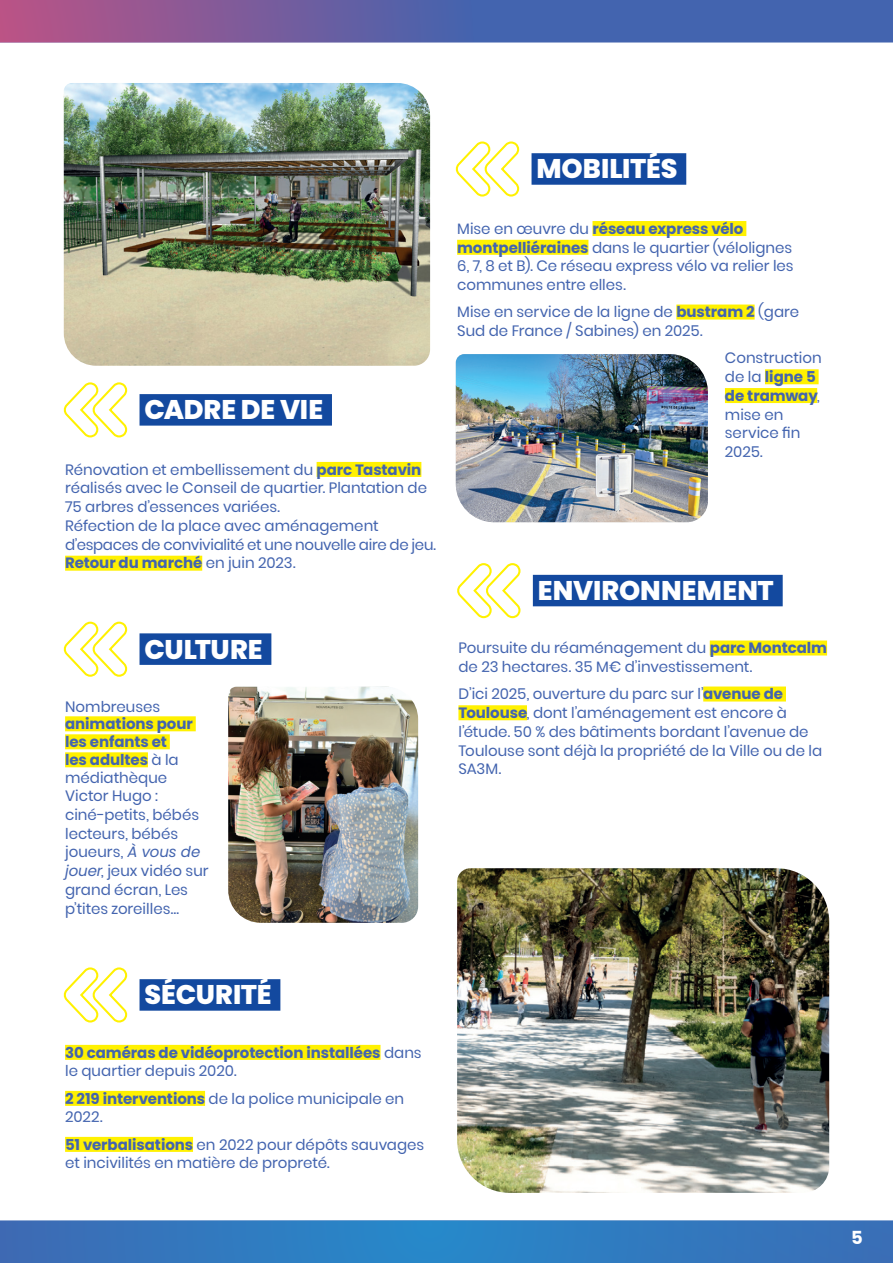
<style>
.page{position:relative;width:893px;height:1263px;background:#fff}
.page>*{position:absolute;margin:0;border:0;box-sizing:border-box;transform-origin:0 0}
.t1{font:800 27px "Poppins";color:#fff}
.t2{font:700 18px "Poppins";color:#fff}
.texte{font:15px/18.8px "Poppins";color:#4364af}
.texte-2{font:700 15px/18.8px "Poppins";letter-spacing:-.005em;color:#4364af}
.s1{font-weight:700}
.s2{font-style:italic}
.s3{font-weight:400}
</style>
<div class="page">
<svg style="left:0;top:1220px;width:893px;height:43px;background:#337abf"></svg>
<div style="left:0;top:0;width:893px;height:43px;background:#4364af"></div>
<svg style="left:0;top:0;width:474px;height:43px;background:#805c9a"></svg>
<div style="left:592px;top:221px;width:154px;height:15px;background:#fff101"></div>
<div style="left:457px;top:240px;width:131px;height:15px;background:#fff101"></div>
<div style="left:676px;top:305px;width:79px;height:15px;background:#fff101"></div>
<div style="left:765px;top:369px;width:54px;height:15px;background:#fff101"></div>
<div style="left:725px;top:388px;width:92px;height:15px;background:#fff101"></div>
<div style="left:531px;top:153px;width:155px;height:32px;background:#13499f"></div>
<svg style="left:455px;top:141px;width:65px;height:56px"></svg>
<div style="left:65px;top:716px;width:131px;height:15px;background:#fff101"></div>
<div style="left:65px;top:734px;width:105px;height:15px;background:#fff101"></div>
<div style="left:65px;top:752px;width:83px;height:15px;background:#fff101"></div>
<div style="left:140px;top:633px;width:131px;height:32px;background:#13499f"></div>
<svg style="left:63px;top:621px;width:65px;height:56px"></svg>
<div style="left:65px;top:1045px;width:315px;height:15px;background:#fff101"></div>
<div style="left:65px;top:1091px;width:140px;height:15px;background:#fff101"></div>
<div style="left:65px;top:1137px;width:128px;height:15px;background:#fff101"></div>
<div style="left:140px;top:979px;width:140px;height:32px;background:#13499f"></div>
<svg style="left:63px;top:967px;width:65px;height:56px"></svg>
<div style="left:710px;top:640px;width:117px;height:15px;background:#fff101"></div>
<div style="left:703px;top:686px;width:83px;height:15px;background:#fff101"></div>
<div style="left:458px;top:705px;width:69px;height:15px;background:#fff101"></div>
<div style="left:533px;top:575px;width:250px;height:31px;background:#13499f"></div>
<svg style="left:457px;top:563px;width:64px;height:56px"></svg>
<div style="left:317px;top:462px;width:104px;height:15px;background:#fff101"></div>
<div style="left:65px;top:556px;width:137px;height:15px;background:#fff101"></div>
<div style="left:140px;top:394px;width:192px;height:32px;background:#13499f"></div>
<svg style="left:63px;top:382px;width:65px;height:56px"></svg>
<img style="left:457px;top:868px;width:372px;height:325px">
<img style="left:64px;top:83px;width:366px;height:283px">
<img style="left:456px;top:354px;width:252px;height:168px">
<img style="left:228px;top:687px;width:190px;height:236px">
<p class="t1" style="left:144px;top:394px;width:180px">CADRE DE VIE</p>
<p class="texte" style="left:65px;top:460px;width:373px">Rénovation et embellissement du <span class="s1">parc Tastavin </span>réalisés avec le Conseil de quartier. Plantation de 75 arbres d’essences variées.<br>Réfection de la place avec aménagement d’espaces de convivialité et une nouvelle aire de jeu.<br><span class="s1">Retour du marché</span> en juin 2023.</p>
<p class="t1" style="left:144px;top:633px;width:120px">CULTURE</p>
<p class="texte" style="left:65px;top:697px;width:145px;line-height:18.3px">Nombreuses <span class="s1">animations pour les enfants et<br>les adultes</span> à la médiathèque<br>Victor Hugo : ciné-petits, bébés lecteurs, bébés joueurs, <span class="s2">À vous de jouer</span>, jeux vidéo sur grand écran, Les p’tites zoreilles…</p>
<p class="t1" style="left:536px;top:153px;width:143px">MOBILITÉS</p>
<p class="texte" style="left:457px;top:219px;width:338px">Mise en œuvre du <span class="s1">réseau express vélo montpelliéraines</span> dans le quartier (vélolignes 6, 7, 8 et B). Ce réseau express vélo va relier les communes entre elles.</p>
<p class="texte" style="left:457px;top:303px;width:344px">Mise en service de la ligne de <span class="s1">bustram 2</span> (gare<br>Sud de France / Sabines) en 2025.</p>
<p class="texte" style="left:725px;top:349px;width:98px">Construction de la <span class="s1">ligne 5 de tramway</span>, mise en service fin<br>2025.</p>
<p class="t1" style="left:538px;top:575px;width:238px">ENVIRONNEMENT</p>
<p class="texte" style="left:458px;top:639px;width:370px">Poursuite du réaménagement du <span class="s1">parc Montcalm </span>de 23 hectares. 35 M€ d’investissement.</p>
<p class="texte" style="left:458px;top:685px;width:365px">D’ici 2025, ouverture du parc sur l’<span class="s1">avenue de Toulouse</span>, dont l’aménagement est encore à l’étude. 50 % des bâtiments bordant l’avenue de Toulouse sont déjà la propriété de la Ville ou de la SA3M.</p>
<p class="t1" style="left:144px;top:979px;width:129px">SÉCURITÉ</p>
<p class="texte-2" style="left:65px;top:1043px;width:358px">30 caméras de vidéoprotection installées <span class="s3">dans le quartier depuis 2020.</span></p>
<p class="texte" style="left:65px;top:1089px;width:341px"><span class="s1">2 219 interventions</span> de la police municipale en<br>2022.</p>
<p class="texte" style="left:65px;top:1135px;width:361px"><span class="s1">51 verbalisations</span> en 2022 pour dépôts sauvages et incivilités en matière de propreté.</p>
<p class="t2" style="left:851px;top:1227px;width:13px">5</p>
</div>
